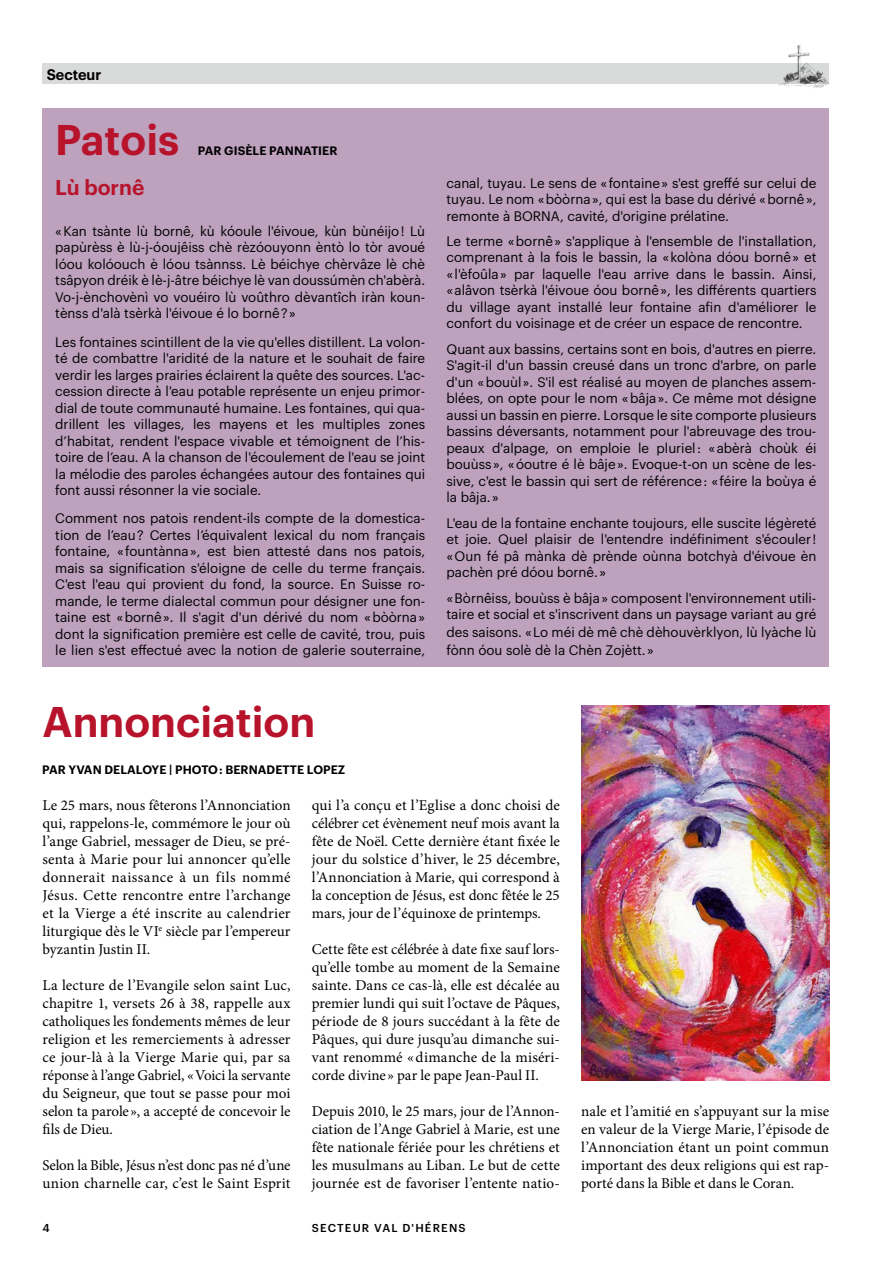
<style>
.page{position:relative;width:893px;height:1263px;background:#fff}
.page>*{position:absolute;margin:0;border:0;box-sizing:border-box;transform-origin:0 0}
.t1{font:600 42px "Graphik";color:#b7142c}
.t2{font:600 21px "Graphik";color:#b7142c}
.t3{font:15px/18px "Minion Pro";color:#000;text-align:justify}
.t4{font:600 15px "Graphik";color:#000;scale:.96 1}
.t5{font:13.5px/16.5px "Graphik";color:#000;text-align:justify}
.t6{font:600 12px "Graphik";letter-spacing:.005em;color:#000}
.t7{font:500 11.25px "Graphik";letter-spacing:.105em;color:#000}
</style>
<div class="page">
<div style="left:43px;top:64px;width:786px;height:20px;background:#d9dada"></div>
<img style="left:775px;top:45px;width:54px;height:44px">
<div style="left:43px;top:108px;width:786px;height:558px;background:#bda1bd"></div>
<img style="left:581px;top:706px;width:248px;height:374px">
<p class="t4" style="left:47px;top:63px;width:58px">Secteur</p>
<h1 class="t1" style="left:55px;top:108px;width:125px">Patois</h1>
<p class="t6" style="left:198px;top:142px;width:141px">PAR GISÈLE PANNATIER</p>
<h2 class="t2" style="left:55px;top:171px;width:91px">Lù bornê</h2>
<p class="t5" style="left:55px;top:221px;width:371px">« Kan tsànte lù bornê, kù kóoule l'éivoue, kùn bùnéijo ! Lù papùrèss è lù-j-óoujêiss chè rèzóouyonn èntò lo tòr avoué lóou kolóouch è lóou tsànnss. Lè béichye chèrvâze lè chè tsâpyon dréik è lè-j-âtre béichye lè van doussúmèn ch'abèrà.<br>Vo-j-ènchovènì vo vouéiro lù voûthro dèvantîch iràn koun&shy;tènss d'alà tsèrkà l'éivoue é lo bornê ? »</p>
<p class="t5" style="left:55px;top:332px;width:371px">Les fontaines scintillent de la vie qu'elles distillent. La volon&shy;té de combattre l'aridité de la nature et le souhait de faire verdir les larges prairies éclairent la quête des sources. L'ac&shy;cession directe à l'eau potable représente un enjeu primor&shy;dial de toute communauté humaine. Les fontaines, qui qua&shy;drillent les villages, les mayens et les multiples zones d’habitat, rendent l'espace vivable et témoignent de l’his&shy;toire de l’eau. A la chanson de l'écoulement de l'eau se joint la mélodie des paroles échangées autour des fontaines qui font aussi résonner la vie sociale.</p>
<p class="t5" style="left:55px;top:509px;width:371px">Comment nos patois rendent-ils compte de la domestica&shy;tion de l’eau ? Certes l’équivalent lexical du nom français fontaine, « fountànna », est bien attesté dans nos patois, mais sa signification s'éloigne de celle du terme français.<br>C'est l'eau qui provient du fond, la source. En Suisse ro&shy;mande, le terme dialectal commun pour désigner une fon&shy;taine est « bornê ». Il s'agit d'un dérivé du nom « bòòrna » dont la signification première est celle de cavité, trou, puis le lien s'est effectué avec la notion de galerie souterraine,</p>
<p class="t5" style="left:446px;top:173px;width:371px">canal, tuyau. Le sens de « fontaine » s'est greffé sur celui de tuyau. Le nom « bòòrna », qui est la base du dérivé « bornê », remonte à BORNA, cavité, d'origine prélatine.</p>
<p class="t5" style="left:446px;top:232px;width:371px">Le terme « bornê » s'applique à l'ensemble de l'installation, comprenant à la fois le bassin, la « kolòna dóou bornê » et « l'èfoûla » par laquelle l'eau arrive dans le bassin. Ainsi, « alâvon tsèrkà l'éivoue óou bornê », les différents quartiers du village ayant installé leur fontaine afin d'améliorer le confort du voisinage et de créer un espace de rencontre.</p>
<p class="t5" style="left:446px;top:339px;width:371px">Quant aux bassins, certains sont en bois, d'autres en pierre.<br>S'agit-il d'un bassin creusé dans un tronc d'arbre, on parle d'un « bouùl ». S'il est réalisé au moyen de planches assem&shy;blées, on opte pour le nom « bâja ». Ce même mot désigne aussi un bassin en pierre. Lorsque le site comporte plusieurs bassins déversants, notamment pour l'abreuvage des trou&shy;peaux d'alpage, on emploie le pluriel : « abèrà choùk éi bouùss », « óoutre é lè bâje ». Evoque-t-on un scène de les&shy;sive, c'est le bassin qui sert de référence : « féire la boùya é la bâja. »</p>
<p class="t5" style="left:446px;top:513px;width:371px">L'eau de la fontaine enchante toujours, elle suscite légèreté et joie. Quel plaisir de l'entendre indéfiniment s'écouler ! « Oun fé pâ mànka dè prènde oùnna botchyà d'éivoue èn pachèn pré dóou bornê. »</p>
<p class="t5" style="left:446px;top:588px;width:371px">« Bòrnêiss, bouùss è bâja » composent l'environnement utili&shy;taire et social et s'inscrivent dans un paysage variant au gré</p>
<p class="t5" style="left:446px;top:622px;width:371px;line-height:18px">des saisons. « Lo méi dè mê chè dèhouvèrklyon, lù lyàche lù fònn óou solè dè la Chèn Zojètt. »</p>
<h1 class="t1" style="left:43px;top:689px;width:274px">Annonciation</h1>
<p class="t6" style="left:42px;top:760px;width:305px">PAR YVAN DELALOYE | PHOTO : BERNADETTE LOPEZ</p>
<p class="t3" style="left:43px;top:796px;width:250px">Le 25 mars, nous fêterons l’Annonciation qui, rappelons-le, commémore le jour où l’ange Gabriel, messager de Dieu, se pré&shy;senta à Marie pour lui annoncer qu’elle donnerait naissance à un fils nommé Jésus. Cette rencontre entre l’archange et la Vierge a été inscrite au calendrier liturgique dès le VI<sup>e</sup> siècle par l’empereur byzantin Justin II.</p>
<p class="t3" style="left:43px;top:976px;width:250px">La lecture de l’Evangile selon saint Luc, chapitre 1, versets 26 à 38, rappelle aux catholiques les fondements mêmes de leur religion et les remerciements à adresser ce jour-là à la Vierge Marie qui, par sa réponse à l’ange Gabriel, «Voici la servante du Seigneur, que tout se passe pour moi selon ta parole», a accepté de concevoir le fils de Dieu.</p>
<p class="t3" style="left:43px;top:1156px;width:250px">Selon la Bible, Jésus n’est donc pas né d’une union charnelle car, c’est le Saint Esprit</p>
<p class="t3" style="left:312px;top:796px;width:250px">qui l’a conçu et l’Eglise a donc choisi de célébrer cet évènement neuf mois avant la fête de Noël. Cette dernière étant fixée le jour du solstice d’hiver, le 25 décembre, l’Annonciation à Marie, qui correspond à la conception de Jésus, est donc fêtée le 25 mars, jour de l’équinoxe de printemps.</p>
<p class="t3" style="left:312px;top:940px;width:250px">Cette fête est célébrée à date fixe sauf lors&shy;qu’elle tombe au moment de la Semaine sainte. Dans ce cas-là, elle est décalée au premier lundi qui suit l’octave de Pâques, période de 8 jours succédant à la fête de Pâques, qui dure jusqu’au dimanche sui&shy;vant renommé «dimanche de la miséri&shy;corde divine» par le pape Jean-Paul II.</p>
<p class="t3" style="left:312px;top:1102px;width:250px">Depuis 2010, le 25 mars, jour de l’Annon&shy;ciation de l’Ange Gabriel à Marie, est une fête nationale fériée pour les chrétiens et les musulmans au Liban. Le but de cette journée est de favoriser l’entente natio-</p>
<p class="t3" style="left:581px;top:1102px;width:250px">nale et l’amitié en s’appuyant sur la mise en valeur de la Vierge Marie, l’épisode de l’Annonciation étant un point commun important des deux religions qui est rap&shy;porté dans la Bible et dans le Coran.</p>
<p class="t7" style="left:43px;top:1219px;width:9px">4</p>
<p class="t7" style="left:312px;top:1219px;width:155px">SECTEUR VAL D'HÉRENS</p>
</div>
